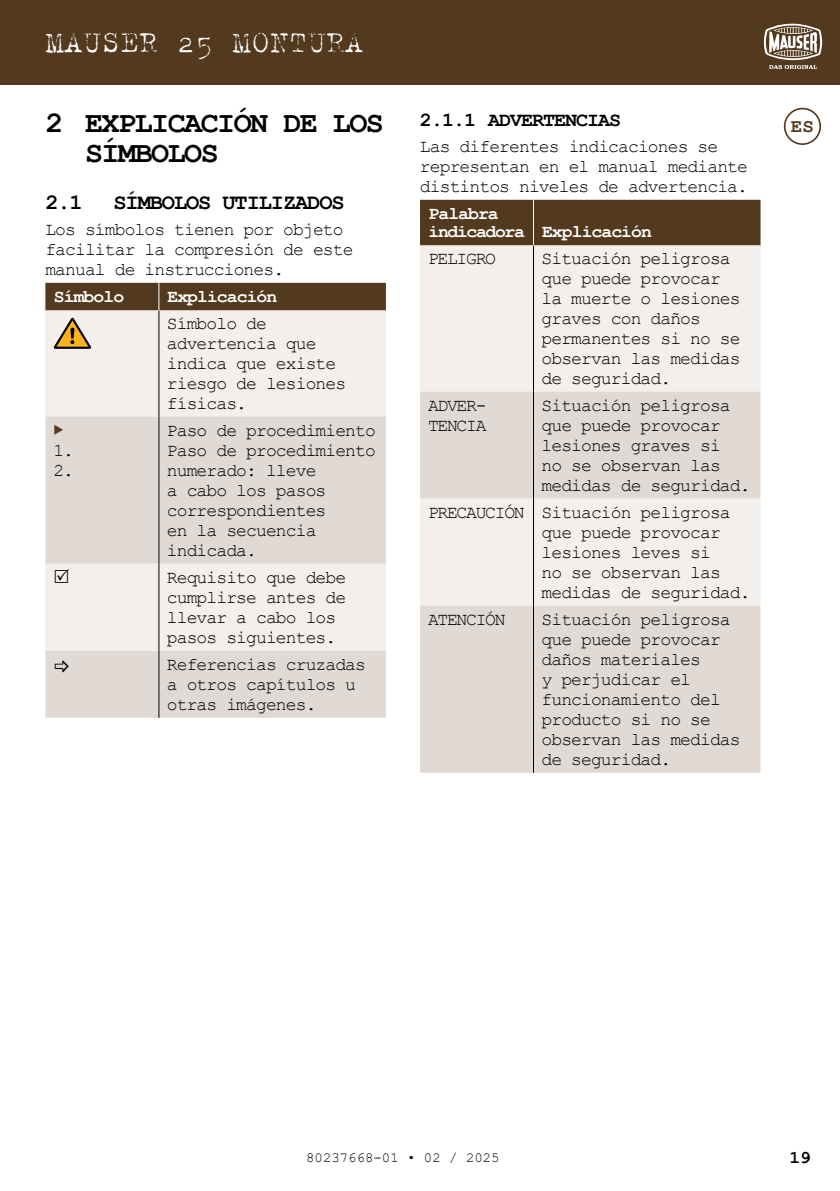
<style>
.page{position:relative;width:840px;height:1191px;background:#fff}
.page>*{position:absolute;margin:0;border:0;box-sizing:border-box;transform-origin:0 0}
.t1{font:34px "NCNDVF";color:#fff}
.t2{font:700 30px/30px "Courier New";letter-spacing:-.05em;color:#000}
.t3{font:700 22px "Courier New";letter-spacing:-.05em;color:#000}
.t4{font:700 20px "Courier New";letter-spacing:-.05em;color:#000}
.t5{font:700 19.2px "Courier New";color:#533a1f}
.t6{font:18px/20px "Courier New";letter-spacing:-.05em;color:#000}
.t7{font:700 18px/18px "Courier New";letter-spacing:-.05em;color:#fff}
.t8{font:18px/20px "Courier New";letter-spacing:-.07em;color:#000}
.t9{font:700 18px "Courier New";color:#000}
.t10{font:14px "Courier New";color:#000}
</style>
<div class="page">
<div style="left:45px;top:310px;width:341px;height:106px;background:#f2efec"></div>
<svg style="left:45px;top:416px;width:341px;height:302px;background:#e6e0db"></svg>
<hr style="left:158px;top:310px;width:1px;height:106px;background:#000">
<hr style="left:158px;top:416px;width:1px;height:147px;background:#000">
<hr style="left:158px;top:563px;width:1px;height:87px;background:#000">
<hr style="left:158px;top:650px;width:1px;height:68px;background:#000">
<div style="left:45px;top:283px;width:341px;height:27px;background:#533a1f"></div>
<svg style="left:53px;top:317px;width:38px;height:32px"></svg>
<div style="left:420px;top:200px;width:340px;height:45px;background:#533a1f"></div>
<div style="left:420px;top:245px;width:340px;height:146px;background:#f2efec"></div>
<svg style="left:420px;top:391px;width:340px;height:382px;background:#e5dfda"></svg>
<hr style="left:532px;top:245px;width:1px;height:146px;background:#000">
<hr style="left:532px;top:391px;width:1px;height:107px;background:#000">
<hr style="left:532px;top:498px;width:1px;height:107px;background:#000">
<hr style="left:532px;top:605px;width:1px;height:168px;background:#000">
<hr style="left:532px;top:200px;width:1px;height:45px;background:#fff">
<div style="left:0;top:0;width:839px;height:85px;background:#533a1f"></div>
<svg style="left:763px;top:24px;width:58px;height:45px"></svg>
<div style="left:783px;top:108px;width:37px;height:37px;border:2px solid #533a1f;border-radius:50%"></div>
<svg style="left:54px;top:424px;width:9px;height:10px"></svg>
<svg style="left:55px;top:568px;width:14px;height:14px"></svg>
<svg style="left:55px;top:660px;width:14px;height:11px"></svg>
<h1 class="t1" style="left:45px;top:24px;width:319px">MAUSER 25 MONTURA</h1>
<h2 class="t2" style="left:85px;top:107px;width:300px;text-indent:-40px">2 EXPLICACIÓN DE LOS<br>SÍMBOLOS</h2>
<p class="t3" style="left:45px;top:189px;width:39px">2.1</p>
<p class="t3" style="left:113px;top:189px;width:233px">SÍMBOLOS UTILIZADOS</p>
<p class="t6" style="left:45px;top:219px;width:309px">Los símbolos tienen por objeto facilitar la compresión de este manual de instrucciones.</p>
<p class="t7" style="left:54px;top:287px;width:72px">Símbolo</p>
<p class="t7" style="left:167px;top:287px;width:111px">Explicación</p>
<p class="t6" style="left:167px;top:312px;width:181px">Símbolo de advertencia que indica que existe riesgo de lesiones físicas.</p>
<p class="t6" style="left:53px;top:439px;width:22px">1.<br>2.</p>
<p class="t6" style="left:167px;top:419px;width:210px">Paso de procedimiento<br>Paso de procedimiento numerado: lleve<br>a cabo los pasos correspondientes<br>en la secuencia indicada.</p>
<p class="t6" style="left:167px;top:566px;width:181px">Requisito que debe cumplirse antes de llevar a cabo los pasos siguientes.</p>
<p class="t6" style="left:167px;top:653px;width:200px">Referencias cruzadas a otros capítulos u otras imágenes.</p>
<p class="t4" style="left:420px;top:107px;width:203px">2.1.1 ADVERTENCIAS</p>
<p class="t6" style="left:420px;top:136px;width:329px">Las diferentes indicaciones se representan en el manual mediante distintos niveles de advertencia.</p>
<p class="t7" style="left:428px;top:204px;width:225px">Palabra<br>indicadora Explicación</p>
<p class="t8" style="left:428px;top:247px;width:70px">PELIGRO</p>
<p class="t6" style="left:541px;top:247px;width:200px">Situación peligrosa que puede provocar la muerte o lesiones graves con daños permanentes si no se observan las medidas de seguridad.</p>
<p class="t8" style="left:428px;top:394px;width:60px">ADVER-<br>TENCIA</p>
<p class="t6" style="left:541px;top:394px;width:210px">Situación peligrosa que puede provocar lesiones graves si<br>no se observan las medidas de seguridad.</p>
<p class="t6" style="left:541px;top:501px;width:210px;text-indent:-113px">PRECAUCIÓN Situación peligrosa que puede provocar lesiones leves si<br>no se observan las medidas de seguridad.</p>
<p class="t8" style="left:428px;top:608px;width:79px">ATENCIÓN</p>
<p class="t6" style="left:541px;top:608px;width:200px">Situación peligrosa que puede provocar daños materiales<br>y perjudicar el funcionamiento del producto si no se observan las medidas de seguridad.</p>
<p class="t5" style="left:790px;top:114px;width:24px">ES</p>
<p class="t10" style="left:306px;top:1149px;width:195px">80237668-01 • 02 / 2025</p>
<p class="t9" style="left:789px;top:1145px;width:23px">19</p>
</div>
